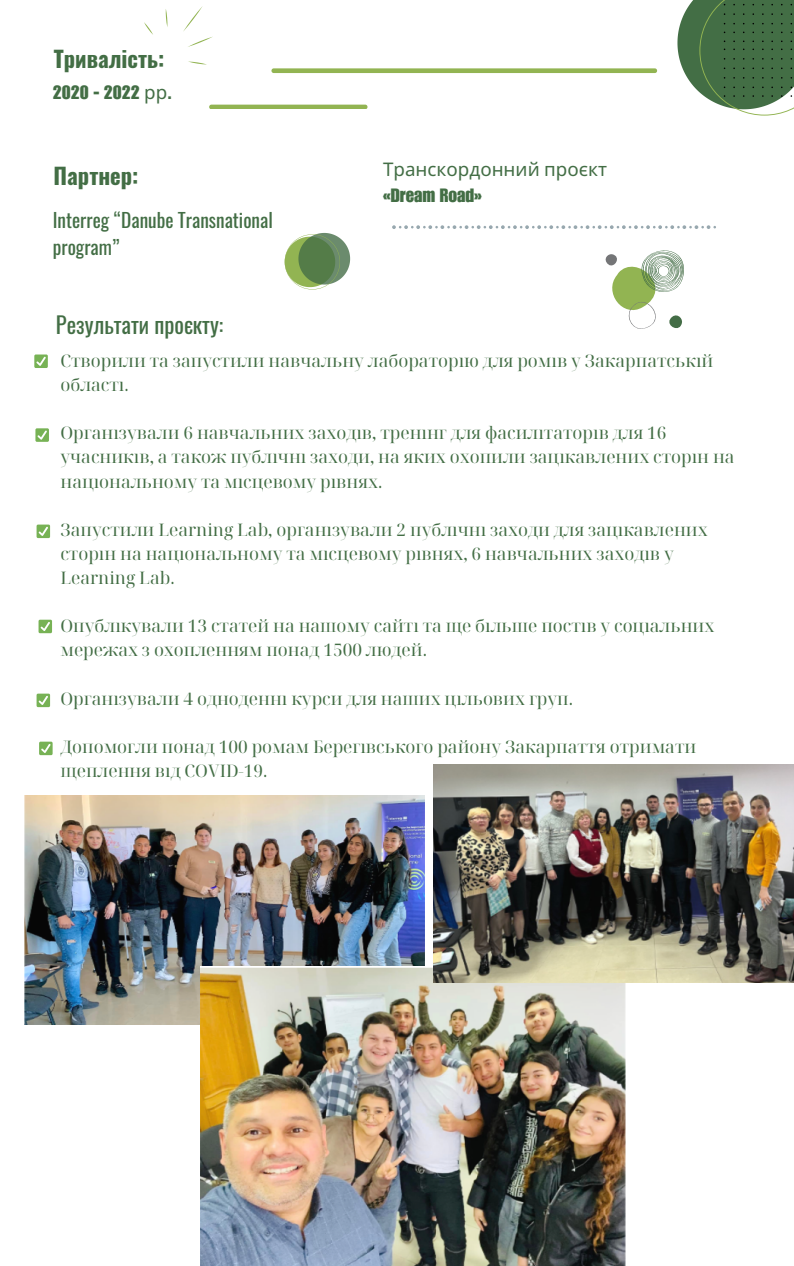
<style>
.page{position:relative;width:794px;height:1266px;background:#fff}
.page>*{position:absolute;margin:0;border:0;box-sizing:border-box;transform-origin:0 0}
.t1{font:700 22.5px "Oswald";color:#436e45}
.t2{font:22.5px "Oswald";color:#436e45}
.t3{font:19.35px/27px "Oswald";color:#436e45}
.t4{font:18.75px "Impact LT Std";color:#436e45}
.t5{font:18.75px "Noto Sans";color:#436e45}
.t6{font:17.25px/24.2px "Noto Serif Display";color:#436e45}
.s1{font-family:"Noto Sans"}
</style>
<div class="page">
<svg style="left:271px;top:68px;width:385px;height:5px;background:#9ab95f"></svg>
<svg style="left:209px;top:105px;width:158px;height:4px"></svg>
<svg style="left:677px;top:0;width:116px;height:116px"></svg>
<svg style="left:284px;top:233px;width:66px;height:56px"></svg>
<svg style="left:144px;top:22px;width:9px;height:13px"></svg>
<svg style="left:165px;top:6px;width:48px;height:41px"></svg>
<svg style="left:188px;top:61px;width:19px;height:4px"></svg>
<svg style="left:605px;top:250px;width:79px;height:79px"></svg>
<div style="left:34px;top:354px;width:14px;height:14px;background:#77b255;border-radius:2px"></div>
<svg style="left:36px;top:357px;width:10px;height:9px"></svg>
<div style="left:35px;top:428px;width:14px;height:14px;background:#77b255;border-radius:2px"></div>
<svg style="left:37px;top:430px;width:10px;height:10px"></svg>
<div style="left:37px;top:524px;width:13px;height:14px;background:#77b255;border-radius:2px"></div>
<svg style="left:39px;top:527px;width:9px;height:9px"></svg>
<div style="left:39px;top:620px;width:13px;height:13px;background:#77b255;border-radius:2px"></div>
<svg style="left:41px;top:622px;width:9px;height:9px"></svg>
<div style="left:39px;top:741px;width:14px;height:14px;background:#77b255;border-radius:2px"></div>
<svg style="left:41px;top:744px;width:10px;height:9px"></svg>
<img style="left:24px;top:796px;width:400px;height:229px">
<img style="left:200px;top:967px;width:428px;height:299px">
<img style="left:433px;top:765px;width:360px;height:217px">
<div style="left:37px;top:693px;width:13px;height:14px;background:#77b255;border-radius:2px"></div>
<svg style="left:39px;top:696px;width:9px;height:9px"></svg>
<svg style="left:392px;top:225px;width:323px;height:4px"></svg>
<p class="t1" style="left:54px;top:41px;width:112px">Тривалість:</p>
<p class="t4" style="left:53px;top:86px;width:120px">2020 - 2022 <span class="s1">рр</span>.</p>
<p class="t1" style="left:54px;top:158px;width:86px">Партнер:</p>
<p class="t3" style="left:53px;top:206px;width:221px">Interreg “Danube Transnational program”</p>
<p class="t2" style="left:56px;top:307px;width:169px">Результати проєкту:</p>
<p class="t5" style="left:383px;top:156px;width:225px">Транскордонний проєкт</p>
<p class="t4" style="left:383px;top:189px;width:100px">«Dream Road»</p>
<p class="t6" style="left:60px;top:348px;width:654px">Створили та запустили навчальну лабораторію для ромів у Закарпатській області.</p>
<p class="t6" style="left:60px;top:420px;width:675px">Організували 6 навчальних заходів, тренінг для фасилітаторів для 16 учасників, а також публічні заходи, на яких охопили зацікавлених сторін на національному та місцевому рівнях.</p>
<p class="t6" style="left:60px;top:517px;width:648px">Запустили Learning Lab, організували 2 публічні заходи для зацікавлених сторін на національному та місцевому рівнях, 6 навчальних заходів у<br>Learning Lab.</p>
<p class="t6" style="left:60px;top:613px;width:655px">Опублікували 13 статей на нашому сайті та ще більше постів у соціальних мережах з охопленням понад 1500 людей.</p>
<p class="t6" style="left:60px;top:686px;width:514px">Організували 4 одноденні курси для наших цільових груп.</p>
<p class="t6" style="left:60px;top:734px;width:637px">Допомогли понад 100 ромам Берегівського району Закарпаття отримати щеплення від COVID-19.</p>
</div>
